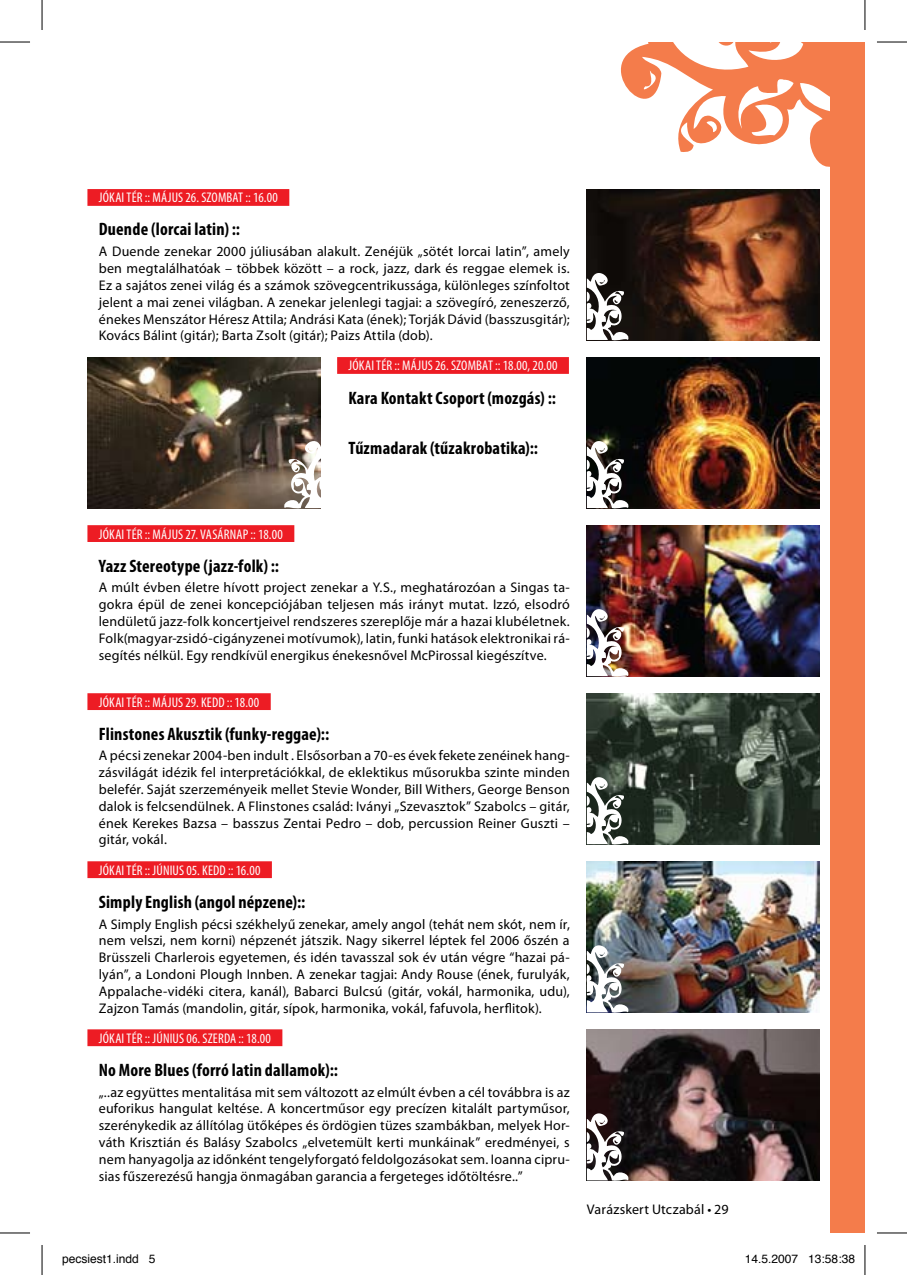
<style>
.page{position:relative;width:907px;height:1275px;background:#fff}
.page>*{position:absolute;margin:0;border:0;box-sizing:border-box;transform-origin:0 0}
.t1{font:700 condensed 18px "Myriad Pro";letter-spacing:.01em;color:#000}
.t2{font:14px/16.8px "Myriad Pro";letter-spacing:.01em;color:#000;text-align:justify}
.t3{font:condensed 14px "Myriad Pro";letter-spacing:.01em;color:#fff}
.t4{font:12px "Helvetica";color:#000}
</style>
<div class="page">
<svg style="left:621px;top:42px;width:209px;height:125px"></svg>
<div style="left:830px;top:42px;width:34px;height:1191px;background:#f47c4b"></div>
<img style="left:586px;top:189px;width:233px;height:151px">
<img style="left:586px;top:525px;width:233px;height:151px">
<img style="left:586px;top:357px;width:233px;height:151px">
<img style="left:586px;top:693px;width:233px;height:151px">
<img style="left:87px;top:357px;width:233px;height:151px">
<img style="left:586px;top:597px;width:45px;height:80px">
<svg style="left:586px;top:429px;width:45px;height:80px"></svg>
<svg style="left:586px;top:261px;width:45px;height:80px"></svg>
<svg style="left:281px;top:429px;width:40px;height:80px"></svg>
<svg style="left:586px;top:765px;width:45px;height:80px"></svg>
<div style="left:87px;top:189px;width:202px;height:17px;background:#ed1c24"></div>
<div style="left:87px;top:525px;width:207px;height:17px;background:#ed1c24"></div>
<div style="left:337px;top:357px;width:231px;height:17px;background:#ed1c24"></div>
<div style="left:87px;top:693px;width:183px;height:17px;background:#ed1c24"></div>
<img style="left:586px;top:861px;width:233px;height:151px">
<img style="left:586px;top:1029px;width:233px;height:151px">
<svg style="left:586px;top:933px;width:45px;height:80px"></svg>
<svg style="left:586px;top:1101px;width:45px;height:80px"></svg>
<div style="left:87px;top:861px;width:185px;height:17px;background:#ed1c24"></div>
<div style="left:87px;top:1029px;width:195px;height:17px;background:#ed1c24"></div>
<hr style="left:0;top:42px;width:30px;height:1px;background:#000">
<hr style="left:876px;top:42px;width:30px;height:1px;background:#000">
<hr style="left:0;top:1232px;width:30px;height:1px;background:#000">
<hr style="left:876px;top:1232px;width:30px;height:1px;background:#000">
<hr style="left:42px;top:0;width:1px;height:30px;background:#000">
<hr style="left:42px;top:1245px;width:1px;height:30px;background:#000">
<hr style="left:864px;top:0;width:1px;height:30px;background:#000">
<hr style="left:864px;top:1245px;width:1px;height:30px;background:#000">
<p class="t3" style="left:99px;top:189px;width:180px">JÓKAI TÉR :: MÁJUS 26. SZOMBAT :: 16.00</p>
<p class="t1" style="left:99px;top:218px;width:143px">Duende (lorcai latin) ::</p>
<p class="t2" style="left:99px;top:243px;width:472px">A Duende zenekar 2000 júliusában alakult. Zenéjük „sötét lorcai latin”, amely ben megtalálhatóak – többek között – a rock, jazz, dark és reggae elemek is.<br>Ez a sajátos zenei világ és a számok szövegcentrikussága, különleges színfoltot jelent a mai zenei világban. A zenekar jelenlegi tagjai: a szövegíró, zeneszerző, énekes Menszátor Héresz Attila; Andrási Kata (ének); Torják Dávid (basszusgitár); Kovács Bálint (gitár); Barta Zsolt (gitár); Paizs Attila (dob).</p>
<p class="t3" style="left:348px;top:357px;width:210px">JÓKAI TÉR :: MÁJUS 26. SZOMBAT :: 18.00, 20.00</p>
<p class="t1" style="left:348px;top:386px;width:209px">Kara Kontakt Csoport (mozgás) ::</p>
<p class="t1" style="left:348px;top:437px;width:191px">Tűzmadarak (tűzakrobatika)::</p>
<p class="t3" style="left:99px;top:525px;width:185px">JÓKAI TÉR :: MÁJUS 27. VASÁRNAP :: 18.00</p>
<p class="t1" style="left:99px;top:554px;width:182px">Yazz Stereotype (jazz-folk) ::</p>
<p class="t2" style="left:99px;top:579px;width:472px">A múlt évben életre hívott project zenekar a Y.S., meghatározóan a Singas ta&shy;gokra épül de zenei koncepciójában teljesen más irányt mutat. Izzó, elsodró lendületű jazz-folk koncertjeivel rendszeres szereplője már a hazai klubéletnek.<br>Folk(magyar-zsidó-cigányzenei motívumok), latin, funki hatások elektronikai rá&shy;segítés nélkül. Egy rendkívül energikus énekesnővel McPirossal kiegészítve.</p>
<p class="t3" style="left:99px;top:693px;width:162px">JÓKAI TÉR :: MÁJUS 29. KEDD :: 18.00</p>
<p class="t1" style="left:99px;top:722px;width:232px">Flinstones Akusztik (funky-reggae)::</p>
<p class="t2" style="left:99px;top:747px;width:472px">A pécsi zenekar 2004-ben indult . Elsősorban a 70-es évek fekete zenéinek hang&shy;zásvilágát idézik fel interpretációkkal, de eklektikus műsorukba szinte minden belefér. Saját szerzeményeik mellet Stevie Wonder, Bill Withers, George Benson dalok is felcsendülnek. A Flinstones család: Iványi „Szevasztok” Szabolcs – gitár, ének Kerekes Bazsa – basszus Zentai Pedro – dob, percussion Reiner Guszti – gitár, vokál.</p>
<p class="t3" style="left:99px;top:861px;width:163px">JÓKAI TÉR :: JÚNIUS 05. KEDD :: 16.00</p>
<p class="t1" style="left:99px;top:890px;width:208px">Simply English (angol népzene)::</p>
<p class="t2" style="left:99px;top:915px;width:472px">A Simply English pécsi székhelyű zenekar, amely angol (tehát nem skót, nem ír, nem velszi, nem korni) népzenét játszik. Nagy sikerrel léptek fel 2006 őszén a Brüsszeli Charlerois egyetemen, és idén tavasszal sok év után végre “hazai pá&shy;lyán”, a Londoni Plough Innben. A zenekar tagjai: Andy Rouse (ének, furulyák, Appalache-vidéki citera, kanál), Babarci Bulcsú (gitár, vokál, harmonika, udu), Zajzon Tamás (mandolin, gitár, sípok, harmonika, vokál, fafuvola, herflitok).</p>
<p class="t3" style="left:99px;top:1029px;width:174px">JÓKAI TÉR :: JÚNIUS 06. SZERDA :: 18.00</p>
<p class="t1" style="left:99px;top:1058px;width:240px">No More Blues (forró latin dallamok)::</p>
<p class="t2" style="left:99px;top:1083px;width:472px">„..az együttes mentalitása mit sem változott az elmúlt évben a cél továbbra is az euforikus hangulat keltése. A koncertműsor egy precízen kitalált partyműsor, szerénykedik az állítólag ütőképes és ördögien tüzes szambákban, melyek Hor&shy;váth Krisztián és Balásy Szabolcs „elvetemült kerti munkáinak” eredményei, s nem hanyagolja az időnként tengelyforgató feldolgozásokat sem. Ioanna cipru&shy;sias fűszerezésű hangja önmagában garancia a fergeteges időtöltésre..”</p>
<p class="t2" style="left:586px;top:1200px;width:143px">Varázskert Utczabál • 29</p>
<p class="t4" style="left:62px;top:1248px;width:95px">pecsiest1.indd 5</p>
<p class="t4" style="left:744px;top:1248px;width:112px">14.5.2007 13:58:38</p>
</div>
